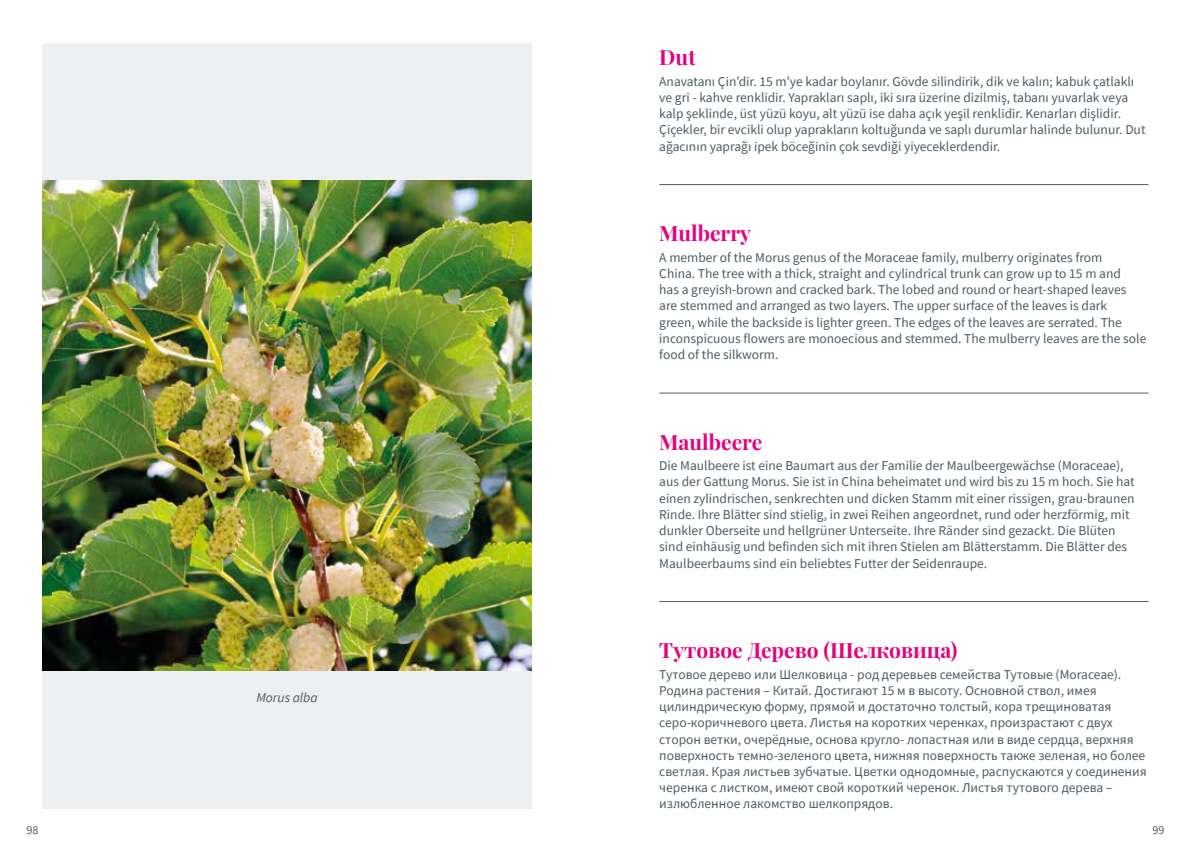
<style>
.page{position:relative;width:1191px;height:851px;background:#fff}
.page>*{position:absolute;margin:0;border:0;box-sizing:border-box;transform-origin:0 0}
.t1{font:700 21px "Playfair Display";color:#e6007d}
.t2{font:13.5px/16.2px "Source Sans Pro";color:#4e5b61}
.t3{font:italic 13.5px "Source Sans Pro";color:#4e5b61}
.t4{font:12px "Source Sans Pro";color:#4e5b61}
</style>
<div class="page">
<div style="left:43px;top:43px;width:488px;height:765px;background:#edeff1"></div>
<img style="left:43px;top:181px;width:488px;height:489px">
<hr style="left:659px;top:184px;width:489px;height:1px;background:#4e5b61">
<hr style="left:659px;top:392px;width:489px;height:1px;background:#4e5b61">
<hr style="left:659px;top:601px;width:489px;height:1px;background:#4e5b61">
<h1 class="t1" style="left:659px;top:41px;width:38px">Dut</h1>
<p class="t2" style="left:659px;top:73px;width:488px">Anavatanı Çin’dir. 15 m’ye kadar boylanır. Gövde silindirik, dik ve kalın; kabuk çatlaklı ve gri - kahve renklidir. Yaprakları saplı, iki sıra üzerine dizilmiş, tabanı yuvarlak veya kalp şeklinde, üst yüzü koyu, alt yüzü ise daha açık yeşil renklidir. Kenarları dişlidir.<br>Çiçekler, bir evcikli olup yaprakların koltuğunda ve saplı durumlar halinde bulunur. Dut ağacının yaprağı ipek böceğinin çok sevdiği yiyeceklerdendir.</p>
<h1 class="t1" style="left:659px;top:217px;width:93px">Mulberry</h1>
<p class="t2" style="left:659px;top:249px;width:488px">A member of the Morus genus of the Moraceae family, mulberry originates from<br>China. The tree with a thick, straight and cylindrical trunk can grow up to 15 m and<br>has a greyish-brown and cracked bark. The lobed and round or heart-shaped leaves are stemmed and arranged as two layers. The upper surface of the leaves is dark<br>green, while the backside is lighter green. The edges of the leaves are serrated. The inconspicuous flowers are monoecious and stemmed. The mulberry leaves are the sole food of the silkworm.</p>
<p class="t3" style="left:256px;top:688px;width:63px">Morus alba</p>
<h1 class="t1" style="left:659px;top:425px;width:104px">Maulbeere</h1>
<p class="t2" style="left:659px;top:457px;width:477px">Die Maulbeere ist eine Baumart aus der Familie der Maulbeergewächse (Moraceae), aus der Gattung Morus. Sie ist in China beheimatet und wird bis zu 15 m hoch. Sie hat einen zylindrischen, senkrechten und dicken Stamm mit einer rissigen, grau-braunen Rinde. Ihre Blätter sind stielig, in zwei Reihen angeordnet, rund oder herzförmig, mit dunkler Oberseite und hellgrüner Unterseite. Ihre Ränder sind gezackt. Die Blüten sind einhäusig und befinden sich mit ihren Stielen am Blätterstamm. Die Blätter des Maulbeerbaums sind ein beliebtes Futter der Seidenraupe.</p>
<h1 class="t1" style="left:659px;top:633px;width:300px">Тутовое Дерево (Шелковица)</h1>
<p class="t2" style="left:659px;top:666px;width:489px">Тутовое дерево или Шелковица - род деревьев семейства Тутовые (Moraceae).<br>Родина растения – Китай. Достигают 15 м в высоту. Основной ствол, имея цилиндрическую форму, прямой и достаточно толстый, кора трещиноватая серо-коричневого цвета. Листья на коротких черенках, произрастают с двух сторон ветки, очерёдные, основа кругло- лопастная или в виде сердца, верхняя поверхность темно-зеленого цвета, нижняя поверхность также зеленая, но более светлая. Края листьев зубчатые. Цветки однодомные, распускаются у соединения черенка с листком, имеют свой короткий черенок. Листья тутового дерева – излюбленное лакомство шелкопрядов.</p>
<p class="t4" style="left:27px;top:822px;width:13px">98</p>
<p class="t4" style="left:1152px;top:822px;width:13px">99</p>
</div>
